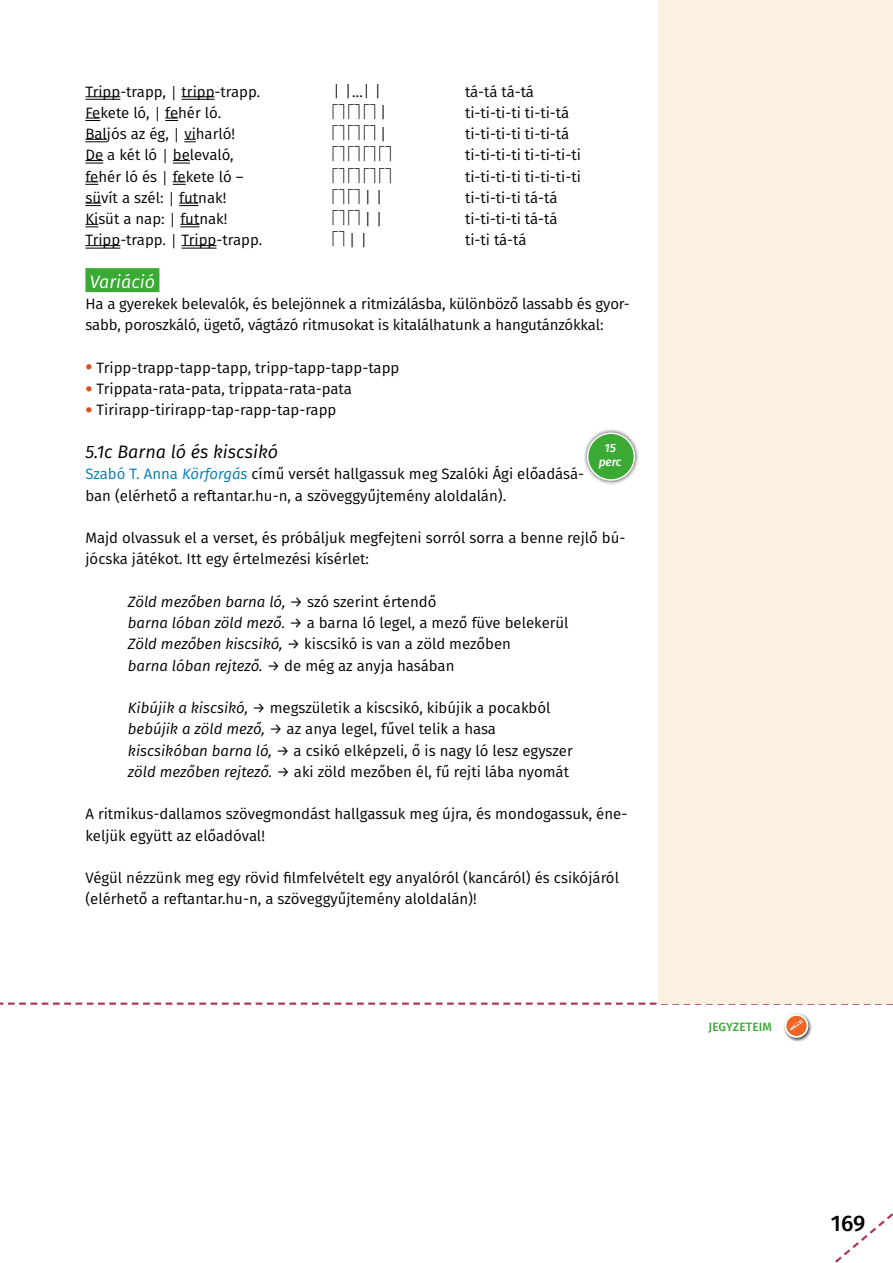
<style>
.page{position:relative;width:893px;height:1263px;background:#fff}
.page>*{position:absolute;margin:0;border:0;box-sizing:border-box;transform-origin:0 0}
.t1{font:500 22.5px "Fira Sans";color:#000}
.t2{font:italic 18px "Fira Sans";color:#000}
.t3{font:italic 18px "Fira Sans";color:#fff}
.t4{font:15px/21.3px "Fira Sans";color:#000}
.t5{font:15px "Calibri";color:#000}
.t6{font:500 12px "Fira Sans";letter-spacing:.01em;color:#3aaa35}
.t7{font:italic 500 12px/13.5px "Fira Sans";letter-spacing:-.01em;color:#fff;text-align:center}
.s1{font-family:"Calibri"}
.s2{font-family:"Fira Sans"}
.s3{font-weight:500;font-size:21px;color:#d55121}
.s4{color:#007bb4}
.s5{font-style:italic;color:#007bb4}
.s6{font-style:italic}
</style>
<div class="page">
<svg style="left:0;top:1002px;width:893px;height:3px"></svg>
<div style="left:658px;top:0;width:235px;height:1004px;background:#fef0e1"></div>
<hr style="left:85px;top:97px;width:35px;height:1px;background:#000">
<hr style="left:85px;top:99px;width:35px;height:1px;background:#000">
<hr style="left:182px;top:97px;width:33px;height:1px;background:#000">
<hr style="left:182px;top:99px;width:33px;height:1px;background:#000">
<svg style="left:85px;top:118px;width:15px;height:3px"></svg>
<svg style="left:165px;top:118px;width:13px;height:3px"></svg>
<svg style="left:85px;top:139px;width:22px;height:4px"></svg>
<svg style="left:184px;top:139px;width:12px;height:4px"></svg>
<svg style="left:85px;top:160px;width:18px;height:4px"></svg>
<svg style="left:173px;top:160px;width:17px;height:4px"></svg>
<svg style="left:85px;top:182px;width:13px;height:3px"></svg>
<svg style="left:173px;top:182px;width:13px;height:3px"></svg>
<svg style="left:85px;top:203px;width:16px;height:3px"></svg>
<svg style="left:179px;top:203px;width:19px;height:3px"></svg>
<svg style="left:85px;top:224px;width:13px;height:4px"></svg>
<svg style="left:180px;top:224px;width:19px;height:4px"></svg>
<hr style="left:85px;top:245px;width:35px;height:1px;background:#000">
<hr style="left:85px;top:248px;width:35px;height:1px;background:#000">
<hr style="left:182px;top:245px;width:34px;height:1px;background:#000">
<hr style="left:182px;top:248px;width:34px;height:1px;background:#000">
<div style="left:85px;top:268px;width:74px;height:24px;background:#3aaa35"></div>
<div style="left:783px;top:1012px;width:30px;height:30px;background:#000;opacity:.75"></div>
<svg style="left:785px;top:1015px;width:22px;height:22px"></svg>
<div style="left:784px;top:1014px;width:24px;height:24px;border:2px solid #fff;border-radius:50%"></div>
<svg style="left:835px;top:1213px;width:58px;height:50px"></svg>
<div style="left:583px;top:428px;width:57px;height:57px;background:#000;opacity:.75"></div>
<div style="left:588px;top:433px;width:46px;height:47px;background:#3aaa35;border-radius:50%"></div>
<div style="left:587px;top:432px;width:48px;height:49px;border:2px solid #fff;border-radius:50%"></div>
<svg style="left:790px;top:1020px;width:13px;height:10px"></svg>
<p class="t4" style="left:85px;top:80px;width:176px">Tripp-trapp, <span class="s1">│</span> tripp-trapp.</p>
<p class="t5" style="left:333px;top:80px;width:50px">│ │<span class="s2">…</span>│ │</p>
<p class="t4" style="left:465px;top:80px;width:71px">tá-tá tá-tá</p>
<p class="t4" style="left:85px;top:102px;width:137px">Fekete ló, <span class="s1">│</span> fehér ló.</p>
<p class="t5" style="left:380px;top:101px;width:9px">│</p>
<p class="t4" style="left:465px;top:102px;width:106px">ti-ti-ti-ti ti-ti-tá</p>
<p class="t4" style="left:85px;top:123px;width:151px">Baljós az ég, <span class="s1">│</span> viharló!</p>
<p class="t5" style="left:380px;top:122px;width:9px">│</p>
<p class="t4" style="left:465px;top:123px;width:106px">ti-ti-ti-ti ti-ti-tá</p>
<p class="t4" style="left:85px;top:144px;width:150px">De a két ló <span class="s1">│</span> belevaló,</p>
<p class="t4" style="left:465px;top:144px;width:117px">ti-ti-ti-ti ti-ti-ti-ti</p>
<p class="t4" style="left:85px;top:165px;width:160px">fehér ló és <span class="s1">│</span> fekete ló –</p>
<p class="t4" style="left:465px;top:165px;width:117px">ti-ti-ti-ti ti-ti-ti-ti</p>
<p class="t4" style="left:85px;top:187px;width:142px">süvít a szél: <span class="s1">│</span> futnak!</p>
<p class="t5" style="left:364px;top:186px;width:21px">│ │</p>
<p class="t4" style="left:465px;top:187px;width:94px">ti-ti-ti-ti tá-tá</p>
<p class="t4" style="left:85px;top:208px;width:144px">Kisüt a nap: <span class="s1">│</span> futnak!</p>
<p class="t5" style="left:364px;top:207px;width:21px">│ │</p>
<p class="t4" style="left:465px;top:208px;width:94px">ti-ti-ti-ti tá-tá</p>
<p class="t4" style="left:85px;top:229px;width:178px">Tripp-trapp. <span class="s1">│</span> Tripp-trapp.</p>
<p class="t5" style="left:348px;top:228px;width:21px">│ │</p>
<p class="t4" style="left:465px;top:229px;width:63px">ti-ti tá-tá</p>
<p class="t3" style="left:90px;top:268px;width:67px">Variáció</p>
<p class="t4" style="left:85px;top:293px;width:546px">Ha a gyerekek belevalók, és belejönnek a ritmizálásba, különböző lassabb és gyor&shy;sabb, poroszkáló, ügető, vágtázó ritmusokat is kitalálhatunk a hangutánzókkal:</p>
<p class="t4" style="left:85px;top:357px;width:315px"><span class="s3">•</span> Tripp-trapp-tapp-tapp, tripp-tapp-tapp-tapp</p>
<p class="t4" style="left:85px;top:378px;width:268px"><span class="s3">•</span> Trippata-rata-pata, trippata-rata-pata</p>
<p class="t4" style="left:85px;top:399px;width:253px"><span class="s3">•</span> Tirirapp-tirirapp-tap-rapp-tap-rapp</p>
<p class="t2" style="left:85px;top:438px;width:194px">5.1c Barna ló és kiscsikó</p>
<p class="t4" style="left:85px;top:463px;width:500px"><span class="s4">Szabó T. Anna</span> <span class="s5">Körforgás</span> című versét hallgassuk meg Szalóki Ági előadásá&shy;ban (elérhető a reftantar.hu-n, a szöveggyűjtemény aloldalán).</p>
<p class="t4" style="left:85px;top:527px;width:541px">Majd olvassuk el a verset, és próbáljuk megfejteni sorról sorra a benne rejlő bú&shy;jócska játékot. Itt egy értelmezési kísérlet:</p>
<p class="t4" style="left:128px;top:591px;width:442px"><span class="s6">Zöld mezőben barna ló,</span> → szó szerint értendő<br><span class="s6">barna lóban zöld mező.</span> → a barna ló legel, a mező füve belekerül <span class="s6">Zöld mezőben kiscsikó,</span> → kiscsikó is van a zöld mezőben<br><span class="s6">barna lóban rejtező.</span> → de még az anyja hasában</p>
<p class="t4" style="left:128px;top:697px;width:446px"><span class="s6">Kibújik a kiscsikó,</span> → megszületik a kiscsikó, kibújik a pocakból <span class="s6">bebújik a zöld mező,</span> → az anya legel, fűvel telik a hasa <span class="s6">kiscsikóban barna ló,</span> → a csikó elképzeli, ő is nagy ló lesz egyszer <span class="s6">zöld mezőben rejtező.</span> → aki zöld mezőben él, fű rejti lába nyomát</p>
<p class="t4" style="left:85px;top:803px;width:543px">A ritmikus-dallamos szövegmondást hallgassuk meg újra, és mondogassuk, éne&shy;keljük együtt az előadóval!</p>
<p class="t4" style="left:85px;top:867px;width:535px">Végül nézzünk meg egy rövid filmfelvételt egy anyalóról (kancáról) és csikójáról (elérhető a reftantar.hu-n, a szöveggyűjtemény aloldalán)!</p>
<p class="t7" style="left:599px;top:441px;width:24px">15 perc</p>
<p class="t6" style="left:708px;top:1017px;width:65px">JEGYZETEIM</p>
<h1 class="t1" style="left:831px;top:1205px;width:36px">169</h1>
</div>
